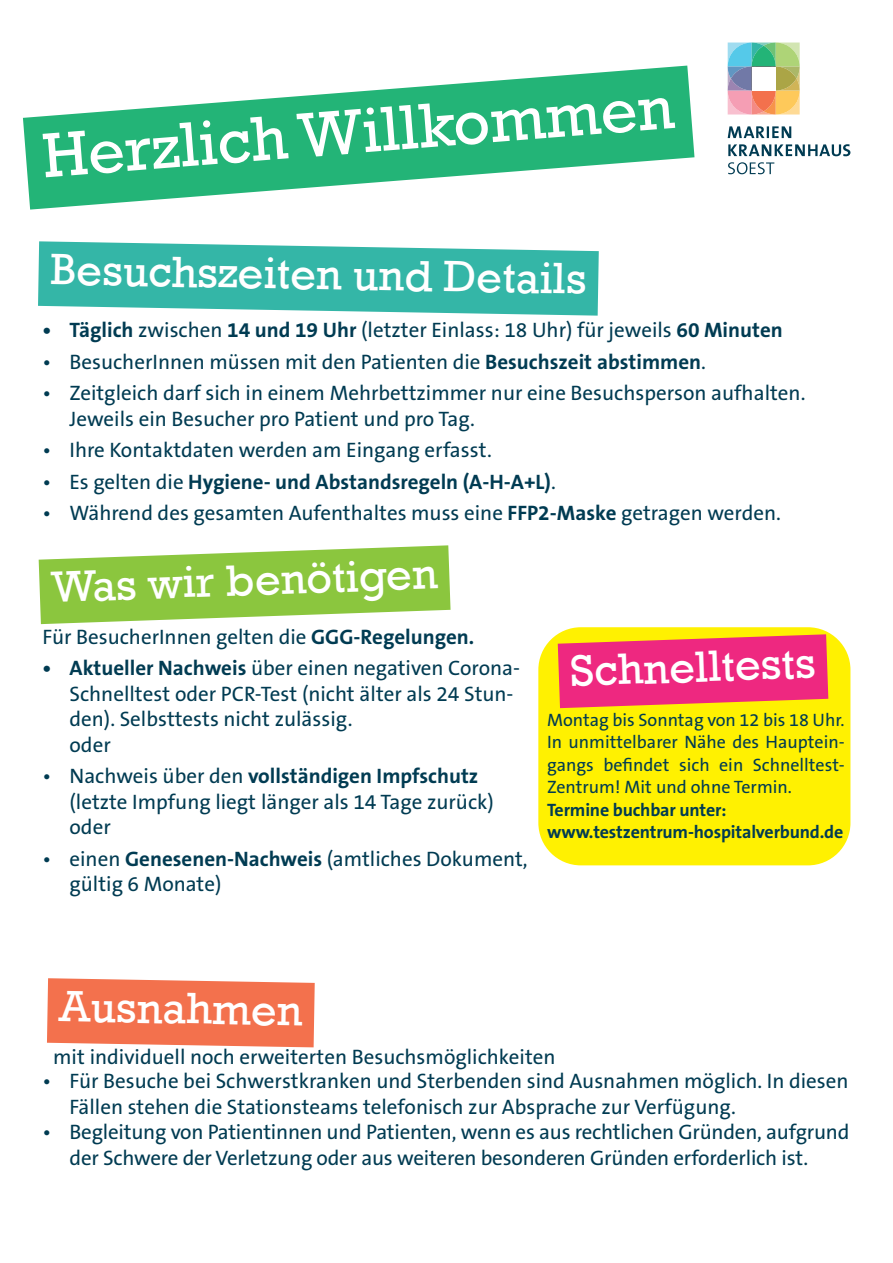
<style>
.page{position:relative;width:893px;height:1263px;background:#fff}
.page>*{position:absolute;margin:0;border:0;box-sizing:border-box;transform-origin:0 0}
.t1{font:64.2px "Rockwell";color:#fff}
.t2{font:45px "Rockwell";color:#fff}
.t3{font:21px/25.5px "The Sans B5 Plain";color:#003b52}
.t4{font:700 21px "The Sans B7";color:#003b52}
.t5{font:18px/22.5px "The Sans B5 Plain";color:#003b52;text-align:justify}
.t6{font:700 18px/22.5px "The Sans B7";letter-spacing:-.01em;color:#003b52}
.s1{font-family:"The Sans B7";font-weight:700}
.s2{font-family:"The Sans B5 Plain";font-weight:400}
</style>
<div class="page">
<div style="left:538px;top:627px;width:312px;height:238px;background:#fff101;border-radius:43px"></div>
<svg style="left:23px;top:66px;width:671px;height:144px;fill:#23b477"></svg>
<svg style="left:38px;top:241px;width:561px;height:75px;background:#50c0b3"></svg>
<svg style="left:47px;top:978px;width:268px;height:69px;background:#f37b59"></svg>
<svg style="left:39px;top:545px;width:412px;height:79px"></svg>
<svg style="left:558px;top:634px;width:270px;height:74px;background:#f0426f"></svg>
<svg style="left:728px;top:43px;width:72px;height:72px;background:#aeb18f"></svg>
<div style="left:752px;top:67px;width:24px;height:24px;background:#fff"></div>
<svg style="left:728px;top:162px;width:46px;height:12px"></svg>
<svg style="left:728px;top:144px;width:122px;height:12px"></svg>
<svg style="left:728px;top:126px;width:63px;height:12px"></svg>
<h1 class="t1" style="left:40px;top:116px;width:634px;rotate:-4deg">Herzlich Willkommen</h1>
<h2 class="t2" style="left:51px;top:243px;width:538px;rotate:1deg">Besuchszeiten und Details</h2>
<p class="t3" style="left:43px;top:318px;width:742px"><span class="s1">• Täglich</span> zwischen <span class="s1">14 und 19 Uhr</span> (letzter Einlass: 18 Uhr) für jeweils <span class="s1">60 Minuten</span></p>
<p class="t3" style="left:43px;top:349px;width:665px">• BesucherInnen müssen mit den Patienten die <span class="s1">Besuchszeit abstimmen</span>.</p>
<p class="t3" style="left:70px;top:381px;width:737px;text-indent:-27px">• Zeitgleich darf sich in einem Mehrbettzimmer nur eine Besuchsperson aufhalten.<br>Jeweils ein Besucher pro Patient und pro Tag.</p>
<p class="t3" style="left:43px;top:438px;width:451px">• Ihre Kontaktdaten werden am Eingang erfasst.</p>
<p class="t4" style="left:43px;top:470px;width:515px"><span class="s2">• Es gelten die</span> Hygiene- und Abstandsregeln (A-H-A+L)<span class="s2">.</span></p>
<p class="t3" style="left:43px;top:501px;width:740px">• Während des gesamten Aufenthaltes muss eine <span class="s1">FFP2-Maske</span> getragen werden.</p>
<h2 class="t2" style="left:50px;top:561px;width:388px;rotate:-2deg">Was wir benötigen</h2>
<p class="t3" style="left:43px;top:624px;width:433px">Für BesucherInnen gelten die <span class="s1">GGG-Regelungen.</span></p>
<p class="t3" style="left:70px;top:656px;width:452px;text-indent:-27px"><span class="s1">• Aktueller Nachweis</span> über einen negativen Corona-Schnelltest oder PCR-Test (nicht älter als 24 Stun&shy;den). Selbsttests nicht zulässig.<br>oder</p>
<p class="t4" style="left:43px;top:765px;width:437px"><span class="s2">• Nachweis über den</span> vollständigen Impfschutz</p>
<p class="t3" style="left:70px;top:789px;width:426px">(letzte Impfung liegt länger als 14 Tage zurück) oder</p>
<p class="t3" style="left:70px;top:846px;width:460px;text-indent:-27px">• einen <span class="s1">Genesenen-Nachweis</span> (amtliches Dokument, gültig 6 Monate)</p>
<h2 class="t2" style="left:569px;top:645px;width:247px;rotate:-2deg">Schnelltests</h2>
<p class="t5" style="left:547px;top:709px;width:299px">Montag bis Sonntag von 12 bis 18 Uhr.<br>In unmittelbarer Nähe des Hauptein&shy;gangs befindet sich ein Schnelltest-Zentrum! Mit und ohne Termin.</p>
<p class="t6" style="left:547px;top:799px;width:298px">Termine buchbar unter: www.testzentrum-hospitalverbund.de</p>
<h2 class="t2" style="left:60px;top:980px;width:245px;rotate:1deg">Ausnahmen</h2>
<p class="t3" style="left:53px;top:1044px;width:504px">mit individuell noch erweiterten Besuchsmöglichkeiten</p>
<p class="t3" style="left:70px;top:1069px;width:780px;text-indent:-27px">• Für Besuche bei Schwerstkranken und Sterbenden sind Ausnahmen möglich. In diesen<br>Fällen stehen die Stationsteams telefonisch zur Absprache zur Verfügung.</p>
<p class="t3" style="left:70px;top:1120px;width:781px;text-indent:-27px">• Begleitung von Patientinnen und Patienten, wenn es aus rechtlichen Gründen, aufgrund der Schwere der Verletzung oder aus weiteren besonderen Gründen erforderlich ist.</p>
</div>
